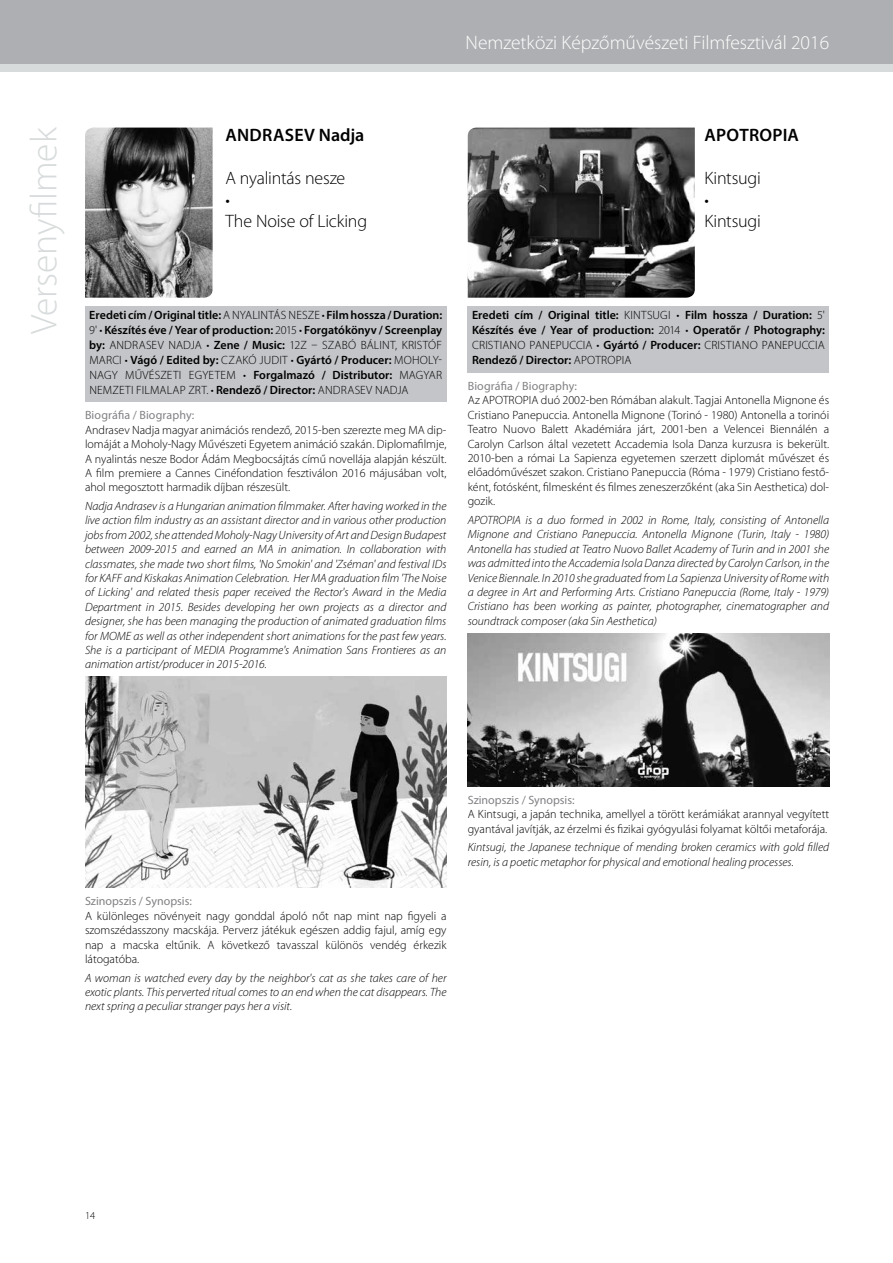
<style>
.page{position:relative;width:893px;height:1263px;background:#fff}
.page>*{position:absolute;margin:0;border:0;box-sizing:border-box;transform-origin:0 0}
.t1{font:300 37.5px "Myriad Pro";color:#d8dbdc}
.t2{font:300 19.5px "Myriad Pro";color:#fff}
.t3{font:300 18px/21.6px "Myriad Pro";letter-spacing:-.01em;color:#000}
.t4{font:600 18px "Myriad Pro";letter-spacing:.015em;color:#000}
.t5{font:italic 300 12px/14.4px "Myriad Pro";color:#000;text-align:justify}
.t6{font:300 12px/14.4px "Myriad Pro";color:#000;text-align:justify}
.t7{font:600 12px/15px "Myriad Pro";color:#000;text-align:justify}
.t8{font:12px "Myriad Pro";color:#818084}
.t9{font:300 10.5px "Myriad Pro";color:#000}
.s1{font-weight:300}
</style>
<div class="page">
<div style="left:0;top:9px;width:893px;height:63px;background:#d8dbdc"></div>
<div style="left:0;top:0;width:893px;height:64px;background:#aeafb2"></div>
<img style="left:85px;top:128px;width:128px;height:170px">
<div style="left:85px;top:306px;width:361px;height:96px;background:#c3c5c8"></div>
<img style="left:85px;top:677px;width:361px;height:211px">
<img style="left:468px;top:128px;width:227px;height:170px">
<div style="left:468px;top:306px;width:361px;height:66px;background:#c3c5c8"></div>
<img style="left:468px;top:633px;width:361px;height:153px">
<h2 class="t2" style="left:466px;top:31px;width:365px">Nemzetközi Képzőművészeti Filmfesztivál 2016</h2>
<h1 class="t1" style="left:23px;top:334px;width:208px;rotate:-90deg">Versenyfilmek</h1>
<h3 class="t4" style="left:226px;top:124px;width:140px">ANDRASEV Nadja</h3>
<h3 class="t3" style="left:225px;top:167px;width:143px">A nyalintás nesze<br>•<br>The Noise of Licking</h3>
<p class="t7" style="left:89px;top:308px;width:354px">Eredeti cím / Original title: <span class="s1">A NYALINTÁS NESZE •</span> Film hossza / Duration:<br><span class="s1">9' •</span> Készítés éve / Year of production: <span class="s1">2015 •</span> Forgatókönyv / Screenplay by: <span class="s1">ANDRASEV NADJA •</span> Zene / Music: <span class="s1">12Z – SZABÓ BÁLINT, KRISTÓF MARCI •</span> Vágó / Edited by: <span class="s1">CZAKÓ JUDIT •</span> Gyártó / Producer: <span class="s1">MOHOLY-NAGY MŰVÉSZETI EGYETEM •</span> Forgalmazó / Distributor: <span class="s1">MAGYAR NEMZETI FILMALAP ZRT. •</span> Rendező / Director: <span class="s1">ANDRASEV NADJA</span></p>
<p class="t8" style="left:85px;top:408px;width:111px">Biográfia / Biography:</p>
<p class="t6" style="left:85px;top:423px;width:363px">Andrasev Nadja magyar animációs rendező, 2015-ben szerezte meg MA dip&shy;lomáját a Moholy-Nagy Művészeti Egyetem animáció szakán. Diplomafilmje, A nyalintás nesze Bodor Ádám Megbocsájtás című novellája alapján készült.<br>A film premiere a Cannes Cinéfondation fesztiválon 2016 májusában volt, ahol megosztott harmadik díjban részesült.</p>
<p class="t5" style="left:85px;top:499px;width:363px">Nadja Andrasev is a Hungarian animation filmmaker. After having worked in the live action film industry as an assistant director and in various other production jobs from 2002, she attended Moholy-Nagy University of Art and Design Budapest between 2009-2015 and earned an MA in animation. In collaboration with classmates, she made two short films, 'No Smokin' and 'Zséman' and festival IDs for KAFF and Kiskakas Animation Celebration. Her MA graduation film 'The Noise of Licking' and related thesis paper received the Rector's Award in the Media Department in 2015. Besides developing her own projects as a director and designer, she has been managing the production of animated graduation films for MOME as well as other independent short animations for the past few years.<br>She is a participant of MEDIA Programme's Animation Sans Frontieres as an animation artist/producer in 2015-2016.</p>
<h3 class="t4" style="left:705px;top:124px;width:96px">APOTROPIA</h3>
<h3 class="t3" style="left:704px;top:167px;width:58px">Kintsugi •<br>Kintsugi</h3>
<p class="t7" style="left:472px;top:308px;width:354px">Eredeti cím / Original title: <span class="s1">KINTSUGI •</span> Film hossza / Duration: <span class="s1">5' </span>Készítés éve / Year of production: <span class="s1">2014 •</span> Operatőr / Photography:<br><span class="s1">CRISTIANO PANEPUCCIA •</span> Gyártó / Producer: <span class="s1">CRISTIANO PANEPUCCIA </span>Rendező / Director: <span class="s1">APOTROPIA</span></p>
<p class="t8" style="left:468px;top:379px;width:111px">Biográfia / Biography:</p>
<p class="t6" style="left:468px;top:393px;width:363px">Az APOTROPIA duó 2002-ben Rómában alakult. Tagjai Antonella Mignone és Cristiano Panepuccia. Antonella Mignone (Torinó - 1980) Antonella a torinói Teatro Nuovo Balett Akadémiára járt, 2001-ben a Velencei Biennálén a Carolyn Carlson által vezetett Accademia Isola Danza kurzusra is bekerült.<br>2010-ben a római La Sapienza egyetemen szerzett diplomát művészet és előadóművészet szakon. Cristiano Panepuccia (Róma - 1979) Cristiano festő&shy;ként, fotósként, filmesként és filmes zeneszerzőként (aka Sin Aesthetica) dol&shy;gozik.</p>
<p class="t5" style="left:468px;top:513px;width:363px">APOTROPIA is a duo formed in 2002 in Rome, Italy, consisting of Antonella Mignone and Cristiano Panepuccia. Antonella Mignone (Turin, Italy - 1980)<br>Antonella has studied at Teatro Nuovo Ballet Academy of Turin and in 2001 she was admitted into the Accademia Isola Danza directed by Carolyn Carlson, in the Venice Biennale. In 2010 she graduated from La Sapienza University of Rome with a degree in Art and Performing Arts. Cristiano Panepuccia (Rome, Italy - 1979)<br>Cristiano has been working as painter, photographer, cinematographer and soundtrack composer (aka Sin Aesthetica)</p>
<p class="t8" style="left:85px;top:894px;width:108px">Szinopszis / Synopsis:</p>
<p class="t6" style="left:85px;top:909px;width:363px">A különleges növényeit nagy gonddal ápoló nőt nap mint nap figyeli a szomszédasszony macskája. Perverz játékuk egészen addig fajul, amíg egy nap a macska eltűnik. A következő tavasszal különös vendég érkezik látogatóba.</p>
<p class="t5" style="left:85px;top:971px;width:363px">A woman is watched every day by the neighbor's cat as she takes care of her exotic plants. This perverted ritual comes to an end when the cat disappears. The next spring a peculiar stranger pays her a visit.</p>
<p class="t8" style="left:468px;top:792px;width:108px">Szinopszis / Synopsis:</p>
<p class="t6" style="left:468px;top:807px;width:363px">A Kintsugi, a japán technika, amellyel a törött kerámiákat arannyal vegyített gyantával javítják, az érzelmi és fizikai gyógyulási folyamat költői metaforája.</p>
<p class="t5" style="left:468px;top:840px;width:363px">Kintsugi, the Japanese technique of mending broken ceramics with gold filled resin, is a poetic metaphor for physical and emotional healing processes.</p>
<p class="t9" style="left:85px;top:1210px;width:12px">14</p>
</div>
